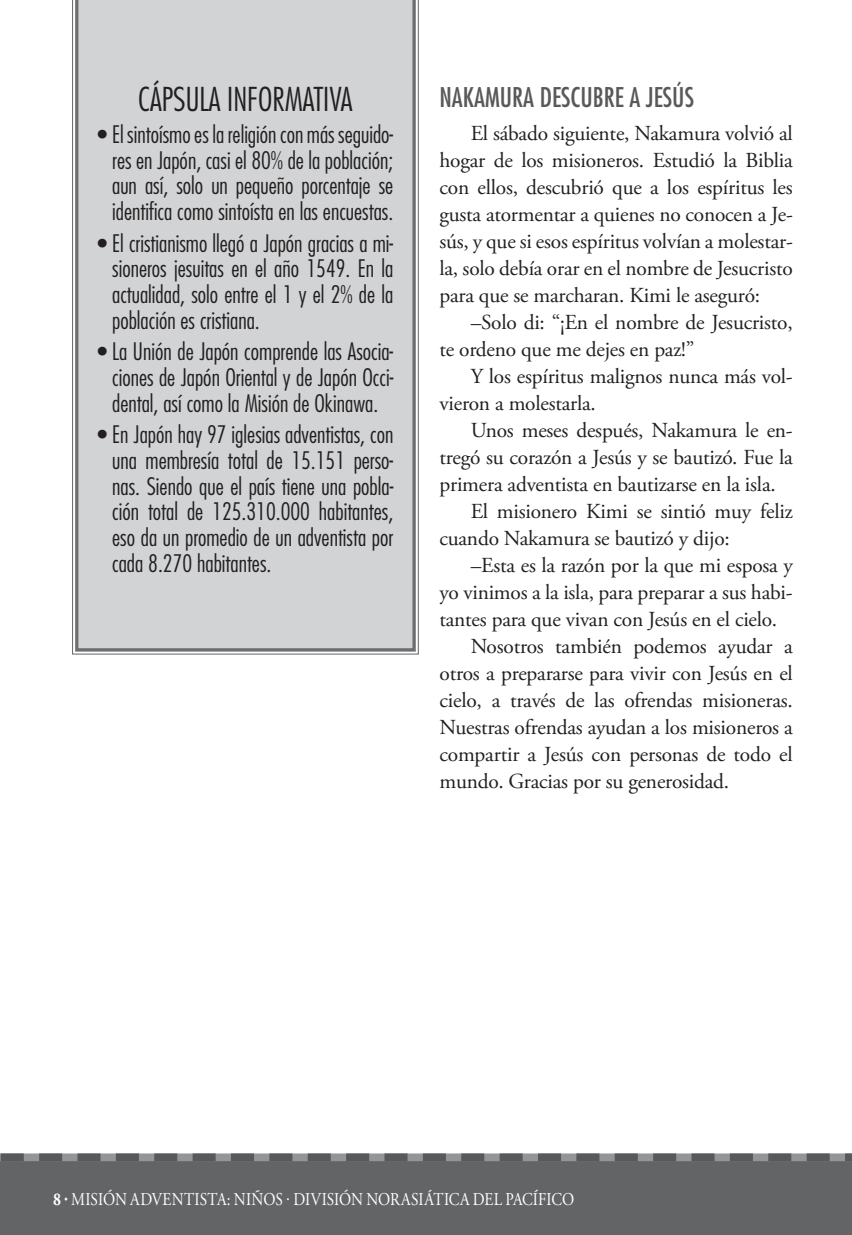
<style>
.page{position:relative;width:852px;height:1235px;background:#fff}
.page>*{position:absolute;margin:0;border:0;box-sizing:border-box;transform-origin:0 0}
.t1{font:300 condensed 31.95px "Futura Std";color:#231f20}
.t2{font:condensed 26.55px "Futura Std";color:#58595b}
.t3{font:300 condensed 23.4px/25.7px "Futura Std";color:#231f20;text-align:justify}
.t4{font:21.38px/27px "Adobe Garamond Pro";letter-spacing:-.01em;color:#231f20}
.t5{font:18px "Adobe Garamond Pro";color:#fff;scale:.85 1}
.s1{font-weight:700}
</style>
<div class="page">
<div style="left:0;top:1161px;width:852px;height:74px;background:#636466"></div>
<svg style="left:1px;top:1234px;width:851px;height:1px"></svg>
<svg style="left:0;top:1153px;width:852px;height:8px;background:#757679"></svg>
<svg style="left:72px;top:0;width:347px;height:655px"></svg>
<div style="left:75px;top:0;width:341px;height:651px;background:#d1d3d4"></div>
<h1 class="t1" style="left:138px;top:85px;width:216px">CÁPSULA INFORMATIVA</h1>
<p class="t3" style="left:112px;top:123px;width:283px;text-indent:-15px">• El sintoísmo es la religión con más seguido&shy;res en Japón, casi el 80% de la población; aun así, solo un pequeño porcentaje se identifica como sintoísta en las encuestas.</p>
<p class="t3" style="left:112px;top:232px;width:283px;text-indent:-15px">• El cristianismo llegó a Japón gracias a mi&shy;sioneros jesuitas en el año 1549. En la actualidad, solo entre el 1 y el 2% de la población es cristiana.</p>
<p class="t3" style="left:112px;top:341px;width:283px;text-indent:-15px">• La Unión de Japón comprende las Asocia&shy;ciones de Japón Oriental y de Japón Occi&shy;dental, así como la Misión de Okinawa.</p>
<p class="t3" style="left:112px;top:424px;width:283px;text-indent:-15px">• En Japón hay 97 iglesias adventistas, con una membresía total de 15.151 perso&shy;nas. Siendo que el país tiene una pobla&shy;ción total de 125.310.000 habitantes, eso da un promedio de un adventista por cada 8.270 habitantes.</p>
<p class="t2" style="left:439px;top:85px;width:256px">NAKAMURA DESCUBRE A JESÚS</p>
<p class="t4" style="left:439px;top:121px;width:355px;text-align:justify;text-indent:31px">El sábado siguiente, Nakamura volvió al hogar de los misioneros. Estudió la Biblia con ellos, descubrió que a los espíritus les gusta atormentar a quienes no conocen a Je&shy;sús, y que si esos espíritus volvían a molestar&shy;la, solo debía orar en el nombre de Jesucristo para que se marcharan. Kimi le aseguró:</p>
<p class="t4" style="left:439px;top:309px;width:355px;text-indent:31px">–Solo di: “¡En el nombre de Jesucristo, te ordeno que me dejes en paz!”</p>
<p class="t4" style="left:439px;top:363px;width:355px;text-indent:31px">Y los espíritus malignos nunca más vol&shy;vieron a molestarla.</p>
<p class="t4" style="left:471px;top:417px;width:324px">Unos meses después, Nakamura le en-</p>
<p class="t4" style="left:439px;top:444px;width:355px">tregó su corazón a Jesús y se bautizó. Fue la</p>
<p class="t4" style="left:439px;top:471px;width:338px">primera adventista en bautizarse en la isla.</p>
<p class="t4" style="left:471px;top:498px;width:324px">El misionero Kimi se sintió muy feliz</p>
<p class="t4" style="left:439px;top:525px;width:292px">cuando Nakamura se bautizó y dijo:</p>
<p class="t4" style="left:471px;top:552px;width:324px">–Esta es la razón por la que mi esposa y</p>
<p class="t4" style="left:439px;top:579px;width:355px">yo vinimos a la isla, para preparar a sus habi-</p>
<p class="t4" style="left:439px;top:606px;width:339px">tantes para que vivan con Jesús en el cielo.</p>
<p class="t4" style="left:471px;top:633px;width:324px">Nosotros también podemos ayudar a</p>
<p class="t4" style="left:439px;top:660px;width:355px">otros a prepararse para vivir con Jesús en el</p>
<p class="t4" style="left:439px;top:687px;width:355px">cielo, a través de las ofrendas misioneras.</p>
<p class="t4" style="left:439px;top:714px;width:355px">Nuestras ofrendas ayudan a los misioneros a</p>
<p class="t4" style="left:439px;top:741px;width:355px">compartir a Jesús con personas de todo el</p>
<p class="t4" style="left:439px;top:768px;width:291px">mundo. Gracias por su generosidad.</p>
<p class="t5" style="left:53px;top:1190px;width:615px"><span class="s1">8 ·</span> MISIÓN ADVENTISTA: NIÑOS · DIVISIÓN NORASIÁTICA DEL PACÍFICO</p>
</div>
